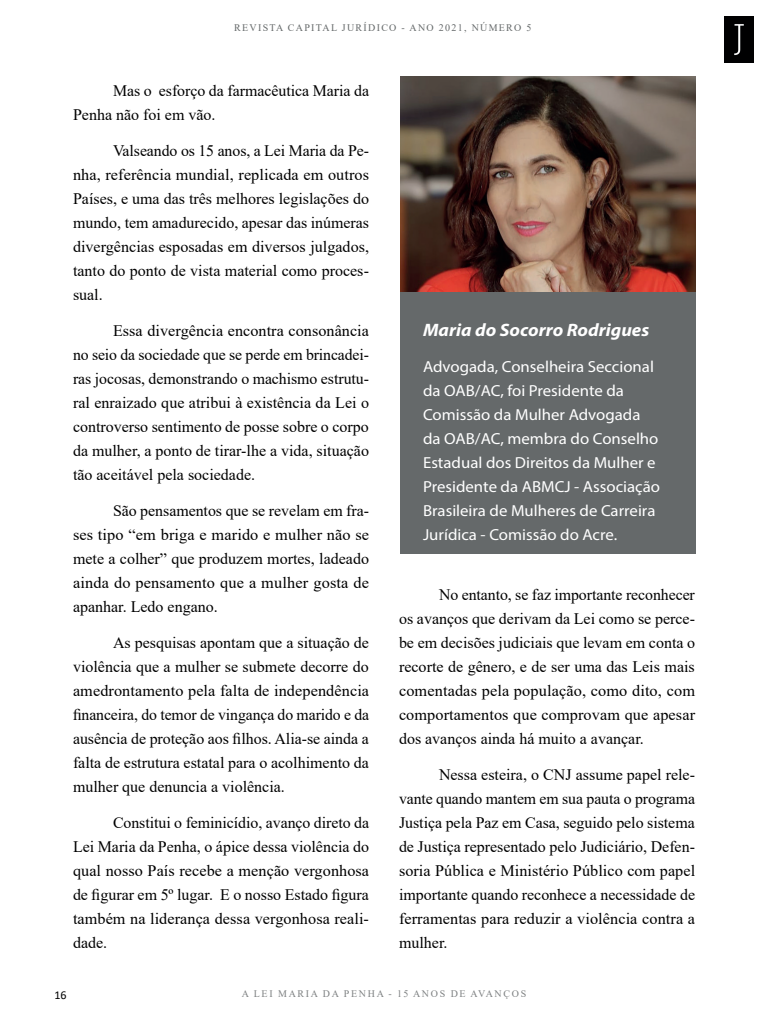
<style>
.page{position:relative;width:768px;height:1024px;background:#fff}
.page>*{position:absolute;margin:0;border:0;box-sizing:border-box;transform-origin:0 0}
.t1{font:italic 700 18px "Myriad Pro";color:#fff;scale:1.05 1}
.t2{font:16px/24px "Times New Roman";color:#000001;text-align:justify}
.t3{font:16px/24px "Myriad Pro";color:#fff;scale:1.05 1}
.t4{font:12px "Calibri";color:#000001}
.t5{font:10px "Times New Roman";letter-spacing:.13em;color:#65696a}
.t6{font:10px "Times New Roman";letter-spacing:.165em;color:#7d8081}
</style>
<div class="page">
<img style="left:724px;top:16px;width:30px;height:47px">
<div style="left:400px;top:289px;width:296px;height:265px;background:#65696a"></div>
<img style="left:400px;top:76px;width:296px;height:216px">
<p class="t5" style="left:234px;top:20px;width:299px">REVISTA CAPITAL JURÍDICO - ANO 2021, NÚMERO 5</p>
<p class="t2" style="left:73px;top:78px;width:298px;text-indent:40px">Mas o esforço da farmacêutica Maria da<br>Penha não foi em vão.</p>
<p class="t2" style="left:73px;top:138px;width:298px;text-indent:40px">Valseando os 15 anos, a Lei Maria da Pe&shy;nha, referência mundial, replicada em outros Países, e uma das três melhores legislações do mundo, tem amadurecido, apesar das inúmeras divergências esposadas em diversos julgados, tanto do ponto de vista material como proces&shy;sual.</p>
<p class="t2" style="left:73px;top:318px;width:298px;text-indent:40px">Essa divergência encontra consonância no seio da sociedade que se perde em brincadei&shy;ras jocosas, demonstrando o machismo estrutu&shy;ral enraizado que atribui à existência da Lei o controverso sentimento de posse sobre o corpo da mulher, a ponto de tirar-lhe a vida, situação tão aceitável pela sociedade.</p>
<p class="t2" style="left:73px;top:498px;width:298px;text-indent:40px">São pensamentos que se revelam em fra&shy;ses tipo “em briga e marido e mulher não se mete a colher” que produzem mortes, ladeado ainda do pensamento que a mulher gosta de apanhar. Ledo engano.</p>
<p class="t2" style="left:73px;top:630px;width:298px;text-indent:40px">As pesquisas apontam que a situação de violência que a mulher se submete decorre do amedrontamento pela falta de independência financeira, do temor de vingança do marido e da ausência de proteção aos filhos. Alia-se ainda a falta de estrutura estatal para o acolhimento da mulher que denuncia a violência.</p>
<p class="t2" style="left:73px;top:810px;width:298px;text-indent:40px">Constitui o feminicídio, avanço direto da Lei Maria da Penha, o ápice dessa violência do qual nosso País recebe a menção vergonhosa de figurar em 5º lugar. E o nosso Estado figura também na liderança dessa vergonhosa reali&shy;dade.</p>
<p class="t1" style="left:423px;top:318px;width:217px">Maria do Socorro Rodrigues</p>
<p class="t3" style="left:423px;top:354px;width:227px">Advogada, Conselheira Seccional da OAB/AC, foi Presidente da<br>Comissão da Mulher Advogada da OAB/AC, membra do Conselho<br>Estadual dos Direitos da Mulher e<br>Presidente da ABMCJ - Associação<br>Brasileira de Mulheres de Carreira<br>Jurídica - Comissão do Acre.</p>
<p class="t2" style="left:399px;top:582px;width:298px;text-indent:40px">No entanto, se faz importante reconhecer os avanços que derivam da Lei como se perce&shy;be em decisões judiciais que levam em conta o recorte de gênero, e de ser uma das Leis mais comentadas pela população, como dito, com comportamentos que comprovam que apesar dos avanços ainda há muito a avançar.</p>
<p class="t2" style="left:399px;top:762px;width:298px;text-indent:40px">Nessa esteira, o CNJ assume papel rele&shy;vante quando mantem em sua pauta o programa Justiça pela Paz em Casa, seguido pelo sistema de Justiça representado pelo Judiciário, Defen&shy;soria Pública e Ministério Público com papel importante quando reconhece a necessidade de ferramentas para reduzir a violência contra a mulher.</p>
<p class="t4" style="left:55px;top:987px;width:14px">16</p>
<p class="t6" style="left:242px;top:987px;width:56px">A Lei Maria</p>
<p class="t6" style="left:323px;top:987px;width:9px">da</p>
<p class="t6" style="left:344px;top:987px;width:17px">Penha</p>
<p class="t6" style="left:389px;top:987px;width:34px">- 15 anos</p>
<p class="t6" style="left:451px;top:987px;width:9px">de</p>
<p class="t6" style="left:471px;top:987px;width:9px">avan</p>
<p class="t6" style="left:504px;top:987px;width:17px">ços</p>
</div>
